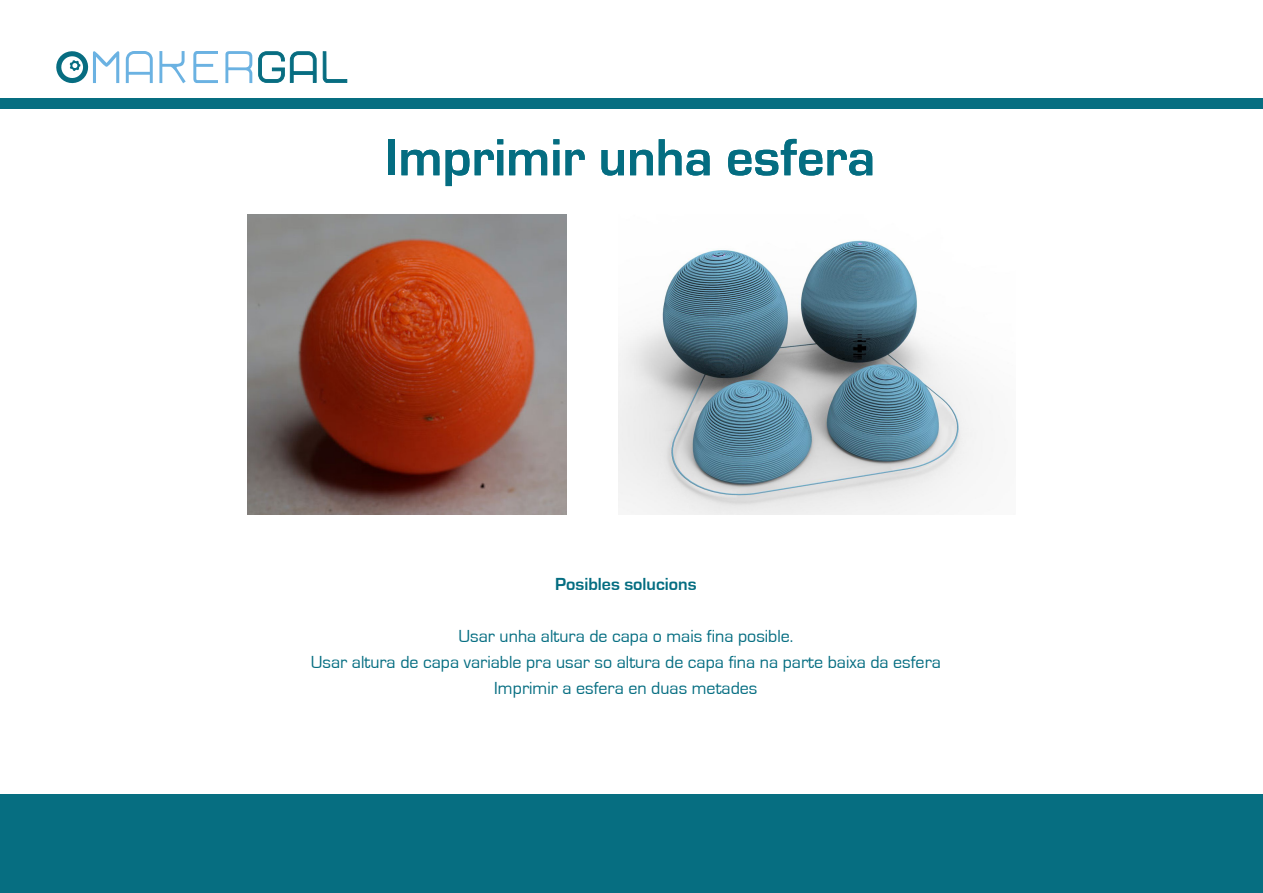
<style>
.page{position:relative;width:1263px;height:893px;background:#fff}
.page>*{position:absolute;margin:0;border:0;box-sizing:border-box;transform-origin:0 0}
.t1{font:700 54px "Eurostile";color:#046d81}
.t2{font:18px "Eurostile";color:#046d81}
.t3{font:700 18px "Eurostile";color:#046d81}
</style>
<div class="page">
<svg style="left:258px;top:51px;width:89px;height:32px"></svg>
<svg style="left:56px;top:51px;width:196px;height:33px"></svg>
<div style="left:0;top:98px;width:1263px;height:11px;background:#066e81"></div>
<div style="left:0;top:794px;width:1263px;height:99px;background:#066e81"></div>
<img style="left:247px;top:214px;width:320px;height:300px">
<img style="left:619px;top:240px;width:363px;height:274px">
<p class="t1" style="left:385px;top:128px;width:491px">Imprimir unha esfera</p>
<p class="t3" style="left:555px;top:575px;width:143px">Posibles solucions</p>
<p class="t2" style="left:458px;top:626px;width:336px">Usar unha altura de capa o mais fina posible.</p>
<p class="t2" style="left:311px;top:652px;width:632px">Usar altura de capa variable pra usar so altura de capa fina na parte baixa da esfera</p>
<p class="t2" style="left:494px;top:678px;width:265px">Imprimir a esfera en duas metades</p>
</div>
